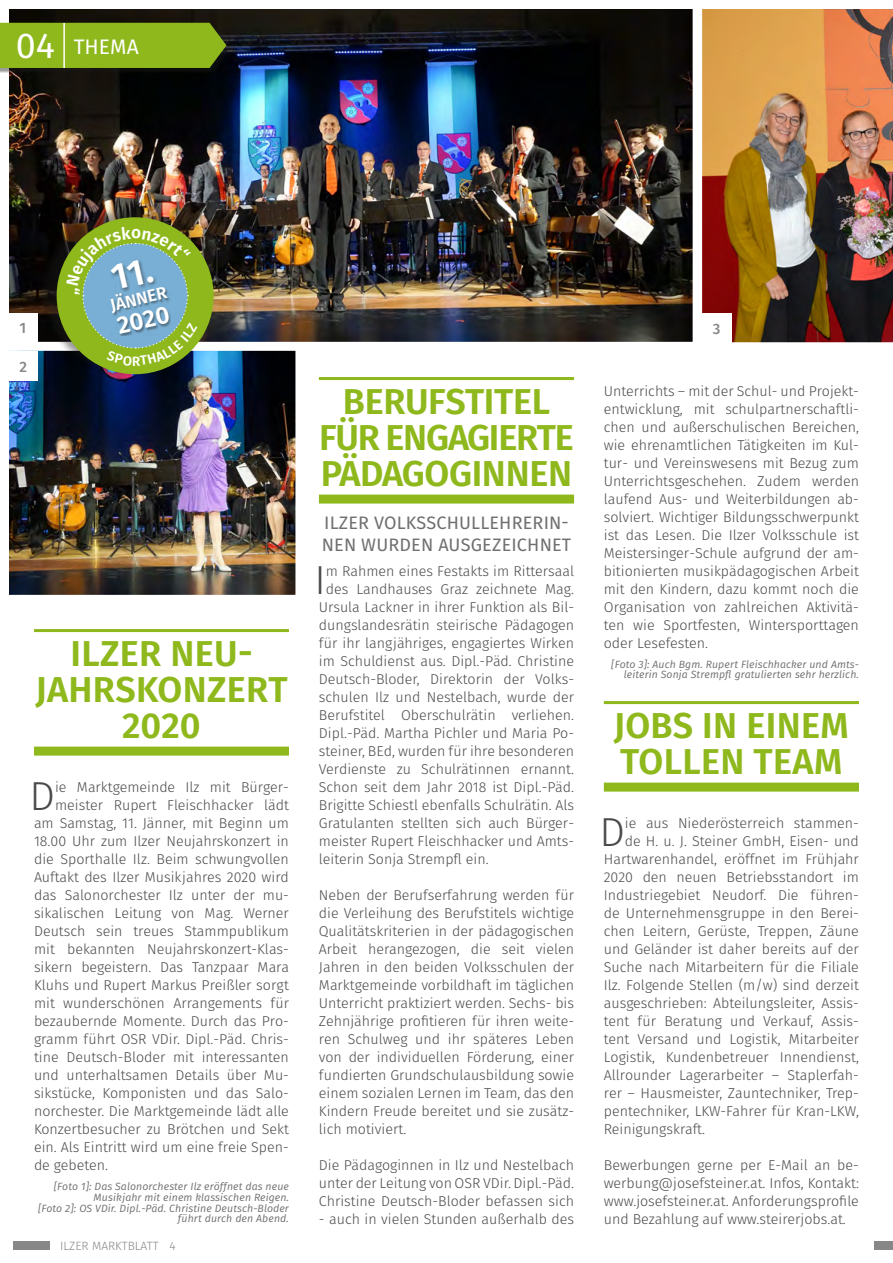
<style>
.page{position:relative;width:893px;height:1263px;background:#fff}
.page>*{position:absolute;margin:0;border:0;box-sizing:border-box;transform-origin:0 0}
.t1{font:300 40.5px "Fira Sans";color:#4a4a49}
.t2{font:600 36px/36px "Fira Sans";letter-spacing:-.005em;color:#8eb81c;text-align:center}
.t3{font:600 24.3px "Fira Sans";color:#fff}
.t4{font:21px "Fira Sans";color:#fff}
.t5{font:18px/21.6px "Fira Sans";letter-spacing:.01em;color:#6f6f6f}
.t6{font:600 16.95px "Fira Sans";color:#fff}
.t7{font:500 15px "Fira Sans";color:#878787}
.t8{font:300 14.25px/18px "Fira Sans";color:#4a4a49;text-align:justify}
.t9{font:300 12px "Fira Sans";color:#878787}
.t10{font:italic 10.5px/10.9px "Fira Sans";letter-spacing:.01em;color:#6f6f6f;text-align:right}
.s1{font-size:36px}
</style>
<div class="page">
<div style="left:13px;top:1241px;width:37px;height:9px;background:#878787"></div>
<div style="left:874px;top:1241px;width:19px;height:9px;background:#878787"></div>
<img style="left:9px;top:355px;width:287px;height:240px">
<img style="left:0;top:9px;width:689px;height:346px">
<hr style="left:319px;top:377px;width:255px;height:3px;background:#8eb81c">
<div style="left:319px;top:495px;width:255px;height:9px;background:#8eb81c"></div>
<hr style="left:34px;top:629px;width:255px;height:3px;background:#8eb81c">
<div style="left:34px;top:747px;width:255px;height:9px;background:#8eb81c"></div>
<hr style="left:604px;top:701px;width:255px;height:3px;background:#8eb81c">
<div style="left:604px;top:783px;width:255px;height:9px;background:#8eb81c"></div>
<div style="left:0;top:24px;width:231px;height:49px;background:#1c1c1b;opacity:.45"></div>
<div style="left:0;top:23px;width:226px;height:45px;background:#8eb81c"></div>
<hr style="left:63px;top:23px;width:2px;height:45px;background:#fff">
<img style="left:689px;top:9px;width:204px;height:334px">
<div style="left:702px;top:313px;width:30px;height:30px;background:#fff"></div>
<div style="left:9px;top:313px;width:29px;height:30px;background:#fff"></div>
<div style="left:8px;top:351px;width:30px;height:30px;background:#fff"></div>
<div style="left:39px;top:207px;width:170px;height:169px;background:#1c1c1b;opacity:.45"></div>
<div style="left:57px;top:217px;width:157px;height:157px;background:#8eb81c;border-radius:50%"></div>
<svg style="left:66px;top:226px;width:132px;height:140px"></svg>
<h3 class="t4" style="left:16px;top:32px;width:125px"><span class="s1">04</span> THEMA</h3>
<p class="t6" style="left:108px;top:294px;width:59px;rotate:-13deg">JÄNNER</p>
<h3 class="t3" style="left:114px;top:309px;width:55px;rotate:-13deg">2020</h3>
<p class="t7" style="left:20px;top:318px;width:8px">1</p>
<p class="t7" style="left:713px;top:318px;width:9px">3</p>
<p class="t7" style="left:19px;top:356px;width:9px">2</p>
<h2 class="t2" style="left:35px;top:638px;width:254px">ILZER NEU-<br>JAHRSKONZERT<br>2020</h2>
<h1 class="t1" style="left:30px;top:767px;width:27px">D</h1>
<p class="t8" style="left:55px;top:779px;width:235px">ie Marktgemeinde Ilz mit Bürger-</p>
<p class="t8" style="left:55px;top:797px;width:235px">meister Rupert Fleischhacker lädt</p>
<p class="t8" style="left:34px;top:815px;width:256px">am Samstag, 11. Jänner, mit Beginn um</p>
<p class="t8" style="left:34px;top:833px;width:256px">18.00 Uhr zum Ilzer Neujahrskonzert in</p>
<p class="t8" style="left:34px;top:851px;width:256px">die Sporthalle Ilz. Beim schwungvollen</p>
<p class="t8" style="left:34px;top:869px;width:256px">Auftakt des Ilzer Musikjahres 2020 wird</p>
<p class="t8" style="left:34px;top:887px;width:256px">das Salonorchester Ilz unter der mu-</p>
<p class="t8" style="left:34px;top:905px;width:256px">sikalischen Leitung von Mag. Werner</p>
<p class="t8" style="left:34px;top:923px;width:256px">Deutsch sein treues Stammpublikum</p>
<p class="t8" style="left:34px;top:941px;width:256px">mit bekannten Neujahrskonzert-Klas-</p>
<p class="t8" style="left:34px;top:959px;width:256px">sikern begeistern. Das Tanzpaar Mara</p>
<p class="t8" style="left:34px;top:977px;width:256px">Kluhs und Rupert Markus Preißler sorgt</p>
<p class="t8" style="left:34px;top:995px;width:256px">mit wunderschönen Arrangements für</p>
<p class="t8" style="left:34px;top:1013px;width:256px">bezaubernde Momente. Durch das Pro-</p>
<p class="t8" style="left:34px;top:1031px;width:256px">gramm führt OSR VDir. Dipl.-Päd. Chris-</p>
<p class="t8" style="left:34px;top:1049px;width:256px">tine Deutsch-Bloder mit interessanten</p>
<p class="t8" style="left:34px;top:1067px;width:256px">und unterhaltsamen Details über Mu-</p>
<p class="t8" style="left:34px;top:1085px;width:256px">sikstücke, Komponisten und das Salo-</p>
<p class="t8" style="left:34px;top:1103px;width:256px">norchester. Die Marktgemeinde lädt alle</p>
<p class="t8" style="left:34px;top:1121px;width:256px">Konzertbesucher zu Brötchen und Sekt</p>
<p class="t8" style="left:34px;top:1139px;width:256px">ein. Als Eintritt wird um eine freie Spen-</p>
<p class="t8" style="left:34px;top:1157px;width:76px">de gebeten.</p>
<p class="t10" style="left:38px;top:1181px;width:252px">[Foto 1]: Das Salonorchester Ilz eröffnet das neue Musikjahr mit einem klassischen Reigen.<br>[Foto 2]: OS VDir. Dipl.-Päd. Christine Deutsch-Bloder führt durch den Abend.</p>
<p class="t9" style="left:60px;top:1237px;width:117px">ILZER MARKTBLATT 4</p>
<h2 class="t2" style="left:319px;top:386px;width:256px">BERUFSTITEL<br>FÜR ENGAGIERTE<br>PÄDAGOGINNEN</h2>
<p class="t5" style="left:322px;top:513px;width:251px">ILZER VOLKSSCHULLEHRERIN-<br>NEN WURDEN AUSGEZEICHNET</p>
<h1 class="t1" style="left:314px;top:551px;width:13px">I</h1>
<p class="t8" style="left:326px;top:563px;width:250px">m Rahmen eines Festakts im Rittersaal</p>
<p class="t8" style="left:326px;top:581px;width:250px">des Landhauses Graz zeichnete Mag.</p>
<p class="t8" style="left:319px;top:599px;width:257px">Ursula Lackner in ihrer Funktion als Bil-</p>
<p class="t8" style="left:319px;top:617px;width:257px">dungslandesrätin steirische Pädagogen</p>
<p class="t8" style="left:319px;top:635px;width:257px">für ihr langjähriges, engagiertes Wirken</p>
<p class="t8" style="left:319px;top:653px;width:257px">im Schuldienst aus. Dipl.-Päd. Christine</p>
<p class="t8" style="left:319px;top:671px;width:257px">Deutsch-Bloder, Direktorin der Volks-</p>
<p class="t8" style="left:319px;top:689px;width:257px">schulen Ilz und Nestelbach, wurde der</p>
<p class="t8" style="left:319px;top:707px;width:257px">Berufstitel Oberschulrätin verliehen.</p>
<p class="t8" style="left:319px;top:725px;width:257px">Dipl.-Päd. Martha Pichler und Maria Po-</p>
<p class="t8" style="left:319px;top:743px;width:257px">steiner, BEd, wurden für ihre besonderen</p>
<p class="t8" style="left:319px;top:761px;width:257px">Verdienste zu Schulrätinnen ernannt.</p>
<p class="t8" style="left:319px;top:779px;width:257px">Schon seit dem Jahr 2018 ist Dipl.-Päd.</p>
<p class="t8" style="left:319px;top:797px;width:257px">Brigitte Schiestl ebenfalls Schulrätin. Als</p>
<p class="t8" style="left:319px;top:815px;width:257px">Gratulanten stellten sich auch Bürger-</p>
<p class="t8" style="left:319px;top:833px;width:257px">meister Rupert Fleischhacker und Amts-</p>
<p class="t8" style="left:319px;top:851px;width:171px">leiterin Sonja Strempfl ein.</p>
<p class="t8" style="left:319px;top:887px;width:257px">Neben der Berufserfahrung werden für die Verleihung des Berufstitels wichtige Qualitätskriterien in der pädagogischen Arbeit herangezogen, die seit vielen Jahren in den beiden Volksschulen der Marktgemeinde vorbildhaft im täglichen Unterricht praktiziert werden. Sechs- bis Zehnjährige profitieren für ihren weite&shy;ren Schulweg und ihr späteres Leben von der individuellen Förderung, einer fundierten Grundschulausbildung sowie einem sozialen Lernen im Team, das den Kindern Freude bereitet und sie zusätz&shy;lich motiviert.</p>
<p class="t8" style="left:319px;top:1157px;width:257px">Die Pädagoginnen in Ilz und Nestelbach unter der Leitung von OSR VDir. Dipl.-Päd.<br>Christine Deutsch-Bloder befassen sich</p>
<p class="t8" style="left:319px;top:1211px;width:257px">- auch in vielen Stunden außerhalb des</p>
<p class="t8" style="left:604px;top:383px;width:257px">Unterrichts – mit der Schul- und Projekt&shy;entwicklung, mit schulpartnerschaftli&shy;chen und außerschulischen Bereichen, wie ehrenamtlichen Tätigkeiten im Kul&shy;tur- und Vereinswesens mit Bezug zum Unterrichtsgeschehen. Zudem werden laufend Aus- und Weiterbildungen ab&shy;solviert. Wichtiger Bildungsschwerpunkt ist das Lesen. Die Ilzer Volksschule ist Meistersinger-Schule aufgrund der am&shy;bitionierten musikpädagogischen Arbeit mit den Kindern, dazu kommt noch die Organisation von zahlreichen Aktivitä&shy;ten wie Sportfesten, Wintersporttagen oder Lesefesten.</p>
<p class="t10" style="left:611px;top:659px;width:249px">[Foto 3]: Auch Bgm. Rupert Fleischhacker und Amts&shy;leiterin Sonja Strempfl gratulierten sehr herzlich.</p>
<h2 class="t2" style="left:614px;top:710px;width:237px;text-align:left">JOBS IN EINEM<br>TOLLEN TEAM</h2>
<h1 class="t1" style="left:599px;top:803px;width:27px">D</h1>
<p class="t8" style="left:625px;top:815px;width:236px">ie aus Niederösterreich stammen-</p>
<p class="t8" style="left:625px;top:833px;width:235px">de H. u. J. Steiner GmbH, Eisen- und</p>
<p class="t8" style="left:604px;top:851px;width:257px">Hartwarenhandel, eröffnet im Frühjahr</p>
<p class="t8" style="left:604px;top:869px;width:257px">2020 den neuen Betriebsstandort im</p>
<p class="t8" style="left:604px;top:887px;width:257px">Industriegebiet Neudorf. Die führen-</p>
<p class="t8" style="left:604px;top:905px;width:257px">de Unternehmensgruppe in den Berei-</p>
<p class="t8" style="left:604px;top:923px;width:257px">chen Leitern, Gerüste, Treppen, Zäune</p>
<p class="t8" style="left:604px;top:941px;width:257px">und Geländer ist daher bereits auf der</p>
<p class="t8" style="left:604px;top:959px;width:257px">Suche nach Mitarbeitern für die Filiale</p>
<p class="t8" style="left:604px;top:977px;width:257px">Ilz. Folgende Stellen (m/w) sind derzeit</p>
<p class="t8" style="left:604px;top:995px;width:257px">ausgeschrieben: Abteilungsleiter, Assis-</p>
<p class="t8" style="left:604px;top:1013px;width:257px">tent für Beratung und Verkauf, Assis-</p>
<p class="t8" style="left:604px;top:1031px;width:257px">tent Versand und Logistik, Mitarbeiter</p>
<p class="t8" style="left:604px;top:1049px;width:257px">Logistik, Kundenbetreuer Innendienst,</p>
<p class="t8" style="left:604px;top:1067px;width:257px">Allrounder Lagerarbeiter – Staplerfah-</p>
<p class="t8" style="left:604px;top:1085px;width:257px">rer – Hausmeister, Zauntechniker, Trep-</p>
<p class="t8" style="left:604px;top:1103px;width:257px">pentechniker, LKW-Fahrer für Kran-LKW,</p>
<p class="t8" style="left:604px;top:1121px;width:103px">Reinigungskraft.</p>
<p class="t8" style="left:604px;top:1157px;width:257px">Bewerbungen gerne per E-Mail an be&shy;werbung@josefsteiner.at. Infos, Kontakt: www.josefsteiner.at. Anforderungsprofile und Bezahlung auf www.steirerjobs.at.</p>
</div>
